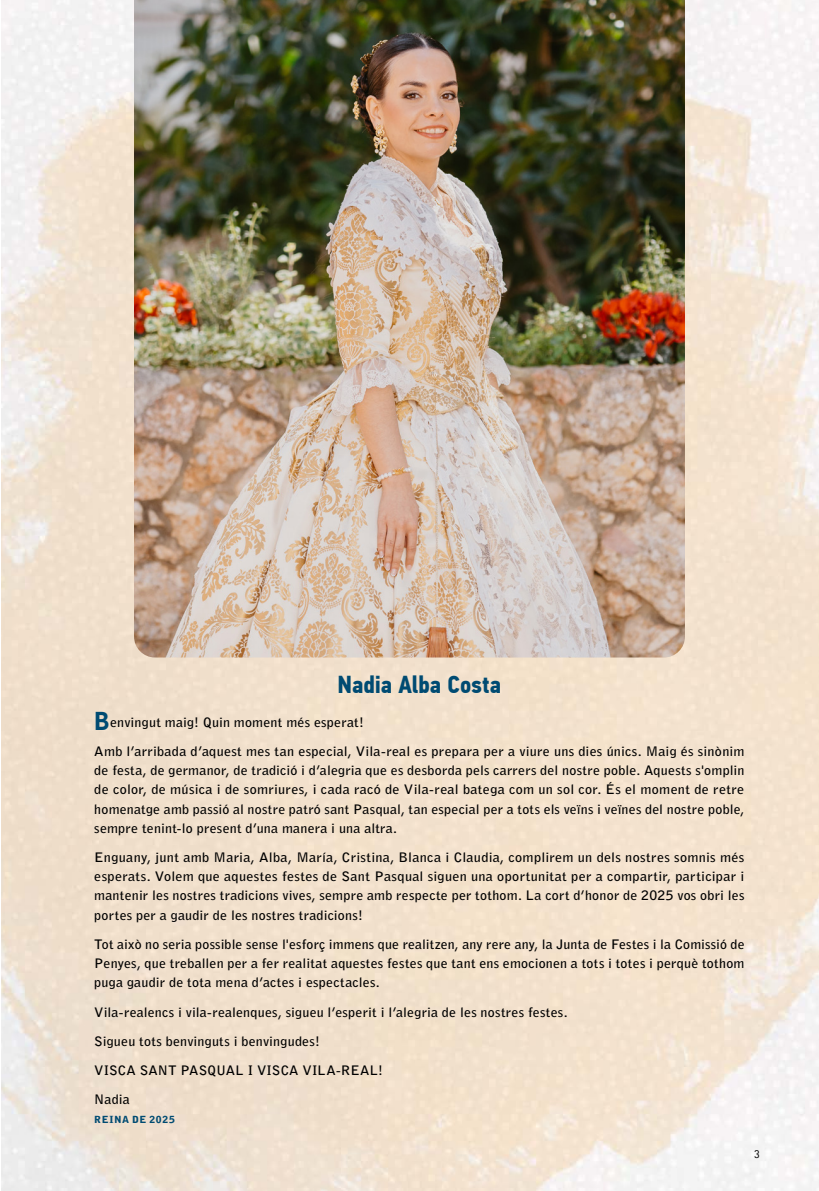
<style>
.page{position:relative;width:819px;height:1191px;background:#fff}
.page>*{position:absolute;margin:0;border:0;box-sizing:border-box;transform-origin:0 0}
.t1{font:700 24.5px "PF Din Text Cond Pro";color:#004b72}
.t2{font:700 12.95px/19.2px "Bell Gothic Std";letter-spacing:.015em;color:#000;text-align:justify;scale:1.09 1}
.t3{font:700 12.95px/19.2px "Bell Gothic Std";letter-spacing:.015em;color:#000;text-align:justify;scale:1.07 1}
.t4{font:700 12.95px "Bell Gothic Std";letter-spacing:.015em;color:#000;scale:1.08 1}
.t5{font:12.25px "Rotis Sans Serif";color:#000;scale:.95 1}
.t6{font:900 9.8px "Bell Gothic Std";letter-spacing:.055em;color:#004b72;scale:1.08 1}
.s1{font-family:"ITC Avant Garde Std";font-weight:600;font-size:24.5px;color:#004b72}
</style>
<div class="page">
<img style="left:134px;top:0;width:551px;height:657px">
<h1 class="t1" style="left:337px;top:674px;width:165px">Nadia Alba Costa</h1>
<p class="t4" style="left:94px;top:714px;width:251px"><span class="s1">B</span>envingut maig! Quin moment més esperat!</p>
<p class="t2" style="left:94px;top:741px;width:598px">Amb l’arribada d’aquest mes tan especial, Vila-real es prepara per a viure uns dies únics. Maig és sinònim de festa, de germanor, de tradició i d’alegria que es desborda pels carrers del nostre poble. Aquests s'omplin de color, de música i de somriures, i cada racó de Vila-real batega com un sol cor. És el moment de retre homenatge amb passió al nostre patró sant Pasqual, tan especial per a tots els veïns i veïnes del nostre poble, sempre tenint-lo present d’una manera i una altra.</p>
<p class="t2" style="left:94px;top:847px;width:598px">Enguany, junt amb Maria, Alba, María, Cristina, Blanca i Claudia, complirem un dels nostres somnis més esperats. Volem que aquestes festes de Sant Pasqual siguen una oportunitat per a compartir, participar i mantenir les nostres tradicions vives, sempre amb respecte per tothom. La cort d’honor de 2025 vos obri les portes per a gaudir de les nostres tradicions!</p>
<p class="t3" style="left:94px;top:934px;width:609px">Tot això no seria possible sense l'esforç immens que realitzen, any rere any, la Junta de Festes i la Comissió de Penyes, que treballen per a fer realitat aquestes festes que tant ens emocionen a tots i totes i perquè tothom puga gaudir de tota mena d’actes i espectacles.</p>
<p class="t4" style="left:94px;top:1004px;width:440px">Vila-realencs i vila-realenques, sigueu l’esperit i l’alegria de les nostres festes.</p>
<p class="t4" style="left:94px;top:1033px;width:211px">Sigueu tots benvinguts i benvingudes!</p>
<p class="t4" style="left:94px;top:1062px;width:269px">VISCA SANT PASQUAL I VISCA VILA-REAL!</p>
<p class="t4" style="left:94px;top:1091px;width:34px">Nadia</p>
<p class="t6" style="left:94px;top:1114px;width:76px">REINA DE 2025</p>
<p class="t5" style="left:754px;top:1146px;width:8px">3</p>
</div>
